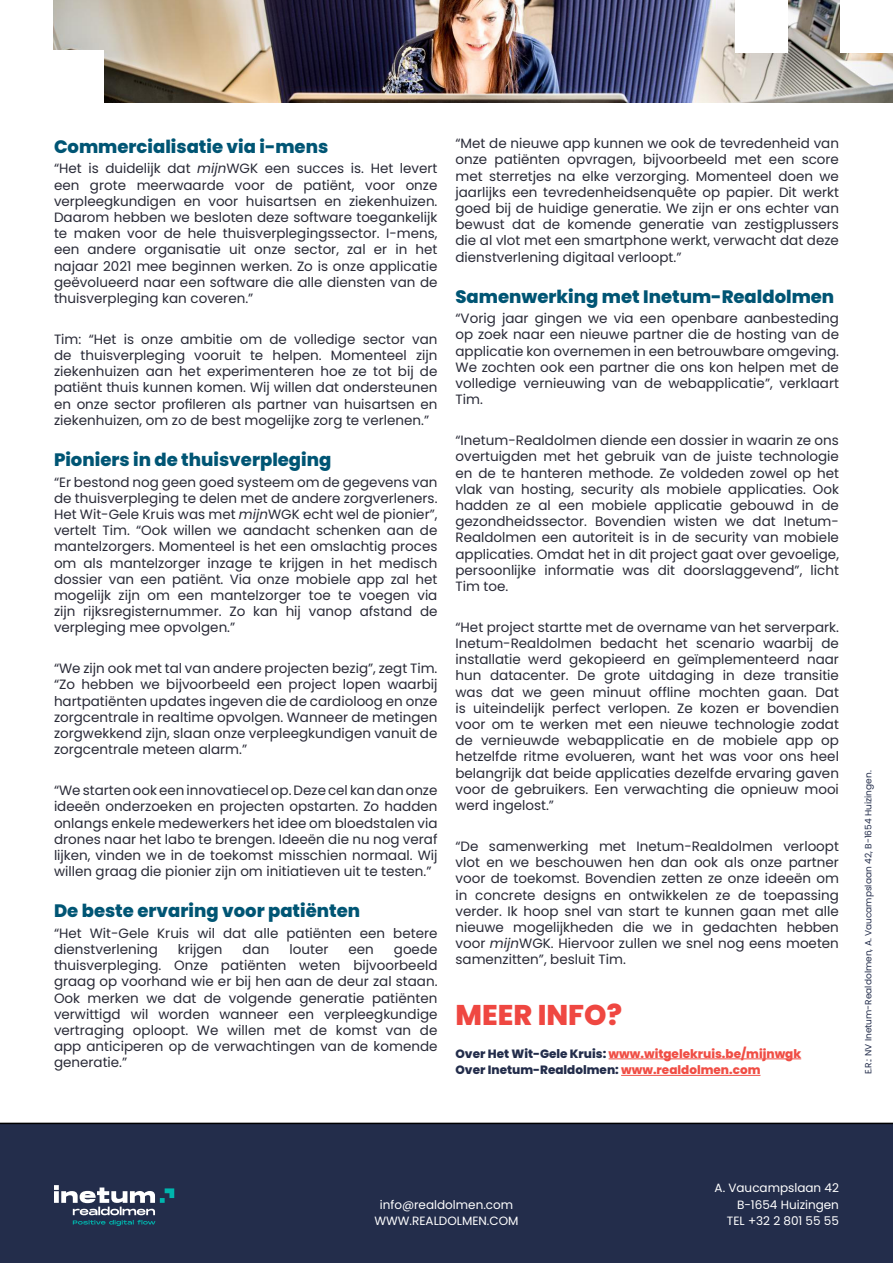
<style>
.page{position:relative;width:893px;height:1263px;background:#fff}
.page>*{position:absolute;margin:0;border:0;box-sizing:border-box;transform-origin:0 0}
.t1{font:800 28.5px "Poppins";color:#ef4741}
.t2{font:800 18px "Poppins";color:#005574}
.t3{font:13.5px/16.2px "Poppins";color:#292a37;text-align:justify}
.t4{font:800 12px/16.5px "Poppins";color:#f04e45}
.t5{font:12px/16.5px "Poppins";color:#fff;text-align:right}
.t6{font:9px "Poppins";color:#232d4b}
.s1{font-style:italic}
.s2{color:#232d4b}
</style>
<div class="page">
<div style="left:0;top:1123px;width:893px;height:140px;background:#232d4b"></div>
<svg style="left:54px;top:1185px;width:120px;height:41px"></svg>
<img style="left:53px;top:0;width:840px;height:103px">
<div style="left:52px;top:51px;width:52px;height:52px;background:#fff"></div>
<div style="left:736px;top:0;width:52px;height:52px;background:#fff"></div>
<div style="left:841px;top:0;width:52px;height:52px;background:#fff"></div>
<hr style="left:609px;top:1058px;width:192px;height:1px;background:#f04e45">
<hr style="left:621px;top:1075px;width:139px;height:1px;background:#f04e45">
<h2 class="t2" style="left:54px;top:136px;width:276px">Commercialisatie via i-mens</h2>
<p class="t3" style="left:54px;top:161px;width:385px">“Het is duidelijk dat <span class="s1">mijn</span>WGK een succes is. Het levert een grote meerwaarde voor de patiënt, voor onze verpleegkundigen en voor huisartsen en ziekenhuizen.<br>Daarom hebben we besloten deze software toegankelijk te maken voor de hele thuisverplegingssector. I-mens, een andere organisatie uit onze sector, zal er in het najaar 2021 mee beginnen werken. Zo is onze applicatie geëvolueerd naar een software die alle diensten van de thuisverpleging kan coveren.”</p>
<p class="t3" style="left:54px;top:331px;width:385px">Tim: “Het is onze ambitie om de volledige sector van de thuisverpleging vooruit te helpen. Momenteel zijn ziekenhuizen aan het experimenteren hoe ze tot bij de patiënt thuis kunnen komen. Wij willen dat ondersteunen en onze sector profileren als partner van huisartsen en ziekenhuizen, om zo de best mogelijke zorg te verlenen.”</p>
<h2 class="t2" style="left:54px;top:449px;width:279px">Pioniers in de thuisverpleging</h2>
<p class="t3" style="left:54px;top:474px;width:385px">“Er bestond nog geen goed systeem om de gegevens van de thuisverpleging te delen met de andere zorgverleners.<br>Het Wit-Gele Kruis was met <span class="s1">mijn</span>WGK echt wel de pionier”, vertelt Tim. “Ook willen we aandacht schenken aan de mantelzorgers. Momenteel is het een omslachtig proces om als mantelzorger inzage te krijgen in het medisch dossier van een patiënt. Via onze mobiele app zal het mogelijk zijn om een mantelzorger toe te voegen via zijn rijksregisternummer. Zo kan hij vanop afstand de verpleging mee opvolgen.”</p>
<p class="t3" style="left:54px;top:660px;width:385px">“We zijn ook met tal van andere projecten bezig”, zegt Tim. “Zo hebben we bijvoorbeeld een project lopen waarbij hartpatiënten updates ingeven die de cardioloog en onze zorgcentrale in realtime opvolgen. Wanneer de metingen zorgwekkend zijn, slaan onze verpleegkundigen vanuit de zorgcentrale meteen alarm.”</p>
<p class="t3" style="left:54px;top:782px;width:385px">“We starten ook een innovatiecel op. Deze cel kan dan onze ideeën onderzoeken en projecten opstarten. Zo hadden onlangs enkele medewerkers het idee om bloedstalen via drones naar het labo te brengen. Ideeën die nu nog veraf lijken, vinden we in de toekomst misschien normaal. Wij willen graag die pionier zijn om initiatieven uit te testen.”</p>
<h2 class="t2" style="left:54px;top:901px;width:308px">De beste ervaring voor patiënten</h2>
<p class="t3" style="left:54px;top:925px;width:385px">“Het Wit-Gele Kruis wil dat alle patiënten een betere dienstverlening</p>
<p class="t3" style="left:178px;top:941px;width:46px">krijgen</p>
<p class="t3" style="left:243px;top:941px;width:28px">dan</p>
<p class="t3" style="left:290px;top:941px;width:40px">louter</p>
<p class="t3" style="left:348px;top:941px;width:27px">een</p>
<p class="t3" style="left:54px;top:941px;width:385px;text-indent:340px">goede thuisverpleging. Onze patiënten weten bijvoorbeeld graag op voorhand wie er bij hen aan de deur zal staan.<br>Ook merken we dat de volgende generatie patiënten verwittigd wil worden wanneer een verpleegkundige vertraging oploopt. We willen met de komst van de app anticiperen op de verwachtingen van de komende generatie.”</p>
<p class="t3" style="left:455px;top:135px;width:385px">“Met de nieuwe app kunnen we ook de tevredenheid van onze patiënten opvragen, bijvoorbeeld met een score met sterretjes na elke verzorging. Momenteel doen we jaarlijks een tevredenheidsenquête op papier. Dit werkt goed bij de huidige generatie. We zijn er ons echter van bewust dat de komende generatie van zestigplussers die al vlot met een smartphone werkt, verwacht dat deze dienstverlening digitaal verloopt.”</p>
<h2 class="t2" style="left:455px;top:286px;width:380px">Samenwerking met Inetum-Realdolmen</h2>
<p class="t3" style="left:455px;top:310px;width:385px">“Vorig jaar gingen we via een openbare aanbesteding op zoek naar een nieuwe partner die de hosting van de applicatie kon overnemen in een betrouwbare omgeving.<br>We zochten ook een partner die ons kon helpen met de volledige vernieuwing van de webapplicatie”, verklaart Tim.</p>
<p class="t3" style="left:455px;top:432px;width:385px">“Inetum-Realdolmen diende een dossier in waarin ze ons overtuigden met het gebruik van de juiste technologie en de te hanteren methode. Ze voldeden zowel op het vlak van hosting, security als mobiele applicaties. Ook hadden ze al een mobiele applicatie gebouwd in de gezondheidssector. Bovendien wisten we dat Inetum-Realdolmen een autoriteit is in de security van mobiele applicaties. Omdat het in dit project gaat over gevoelige, persoonlijke informatie was dit doorslaggevend”, licht Tim toe.</p>
<p class="t3" style="left:455px;top:619px;width:385px">“Het project startte met de overname van het serverpark.<br>Inetum-Realdolmen bedacht het scenario waarbij de installatie werd gekopieerd en geïmplementeerd naar hun datacenter. De grote uitdaging in deze transitie was dat we geen minuut offline mochten gaan. Dat is uiteindelijk perfect verlopen. Ze kozen er bovendien voor om te werken met een nieuwe technologie zodat de vernieuwde webapplicatie en de mobiele app op hetzelfde ritme evolueren, want het was voor ons heel belangrijk dat beide applicaties dezelfde ervaring gaven voor de gebruikers. Een verwachting die opnieuw mooi werd ingelost.”</p>
<p class="t3" style="left:455px;top:838px;width:385px">“De samenwerking met Inetum-Realdolmen verloopt vlot en we beschouwen hen dan ook als onze partner voor de toekomst. Bovendien zetten ze onze ideeën om in concrete designs en ontwikkelen ze de toepassing verder. Ik hoop snel van start te kunnen gaan met alle nieuwe mogelijkheden die we in gedachten hebben voor <span class="s1">mijn</span>WGK. Hiervoor zullen we snel nog eens moeten samenzitten”, besluit Tim.</p>
<h1 class="t1" style="left:455px;top:998px;width:168px">MEER INFO?</h1>
<p class="t4" style="left:455px;top:1045px;width:347px"><span class="s2">Over Het Wit-Gele Kruis:</span> www.witgelekruis.be/mijnwgk<br><span class="s2">Over Inetum-Realdolmen:</span> www.realdolmen.com</p>
<p class="t6" style="left:863px;top:1074px;width:305px;rotate:-90deg">E.R.: NV Inetum-Realdolmen, A. Vaucampslaan 42, B-1654 Huizingen.</p>
<p class="t5" style="left:374px;top:1196px;width:145px;text-align:center">info@realdolmen.com<br>WWW.REALDOLMEN.COM</p>
<p class="t5" style="left:715px;top:1180px;width:126px">A. Vaucampslaan 42<br>B-1654 Huizingen<br>TEL +32 2 801 55 55</p>
</div>
